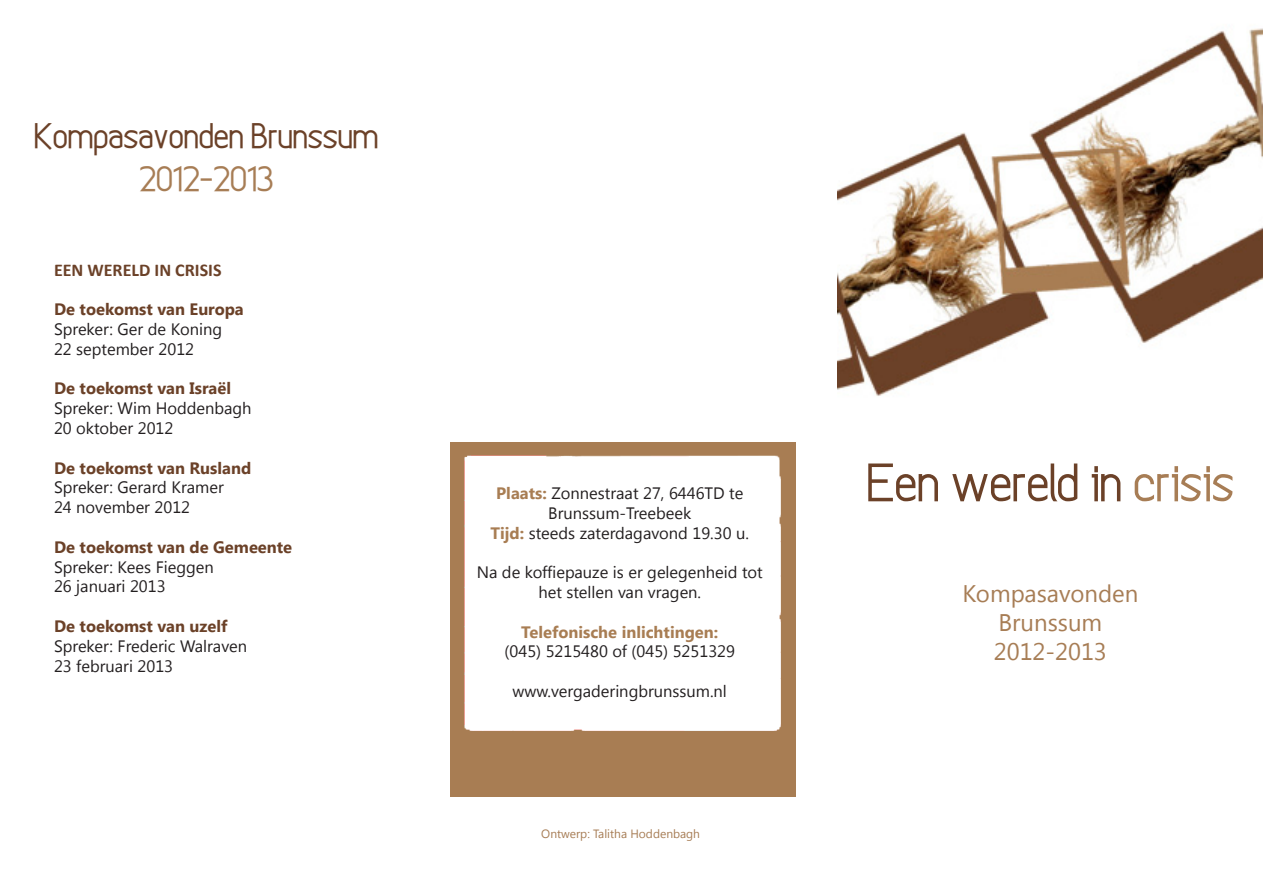
<style>
.page{position:relative;width:1263px;height:893px;background:#fff}
.page>*{position:absolute;margin:0;border:0;box-sizing:border-box;transform-origin:0 0}
.t1{font:54px "Straightforward";color:#6b4128}
.t2{font:36px/43.2px "Straightforward";color:#6b4128;text-align:center}
.t3{font:24px/28.8px "Segoe UI";color:#a77d55;text-align:center}
.t4{font:700 18px "Calibri";color:#6b4128}
.t5{font:16.5px/19.8px "Segoe UI";color:#231f20;text-align:center}
.t6{font:700 16.5px "Segoe UI";color:#6b4128}
.t7{font:12px "Segoe UI";color:#a77d55}
.s1{color:#a77d55}
.s2{font-weight:700;color:#a87d53}
</style>
<div class="page">
<img style="left:838px;top:28px;width:424px;height:368px">
<img style="left:451px;top:442px;width:344px;height:354px">
<p class="t2" style="left:34px;top:113px;width:346px">Kompasavonden Brunssum<br><span class="s1">2012-2013</span></p>
<p class="t4" style="left:54px;top:258px;width:169px">EEN WERELD IN CRISIS</p>
<p class="t6" style="left:54px;top:297px;width:191px">De toekomst van Europa</p>
<p class="t5" style="left:54px;top:318px;width:170px">Spreker: Ger de Koning</p>
<p class="t5" style="left:54px;top:338px;width:142px">22 september 2012</p>
<p class="t6" style="left:54px;top:377px;width:179px">De toekomst van Israël</p>
<p class="t5" style="left:54px;top:398px;width:199px">Spreker: Wim Hoddenbagh</p>
<p class="t5" style="left:54px;top:417px;width:121px">20 oktober 2012</p>
<p class="t6" style="left:54px;top:456px;width:199px">De toekomst van Rusland</p>
<p class="t5" style="left:54px;top:477px;width:171px">Spreker: Gerard Kramer</p>
<p class="t5" style="left:54px;top:497px;width:138px">24 november 2012</p>
<p class="t6" style="left:54px;top:535px;width:240px">De toekomst van de Gemeente</p>
<p class="t5" style="left:54px;top:556px;width:161px">Spreker: Kees Fieggen</p>
<p class="t5" style="left:54px;top:576px;width:113px">26 januari 2013</p>
<p class="t6" style="left:54px;top:614px;width:175px">De toekomst van uzelf</p>
<p class="t5" style="left:54px;top:635px;width:195px">Spreker: Frederic Walraven</p>
<p class="t5" style="left:54px;top:655px;width:121px">23 februari 2013</p>
<p class="t5" style="left:496px;top:482px;width:249px"><span class="s2">Plaats:</span> Zonnestraat 27, 6446TD te<br>Brunssum-Treebeek</p>
<p class="t5" style="left:490px;top:522px;width:260px"><span class="s2">Tijd:</span> steeds zaterdagavond 19.30 u.</p>
<p class="t5" style="left:477px;top:562px;width:288px">Na de koffiepauze is er gelegenheid tot het stellen van vragen.</p>
<p class="t5" style="left:505px;top:621px;width:232px"><span class="s2">Telefonische inlichtingen: </span>(045) 5215480 of (045) 5251329</p>
<p class="t5" style="left:513px;top:680px;width:216px">www.vergaderingbrunssum.nl</p>
<p class="t7" style="left:541px;top:825px;width:160px">Ontwerp: Talitha Hoddenbagh</p>
<p class="t1" style="left:867px;top:450px;width:369px">Een wereld in <span class="s1">crisis</span></p>
<p class="t3" style="left:962px;top:578px;width:178px">Kompasavonden<br>Brunssum<br>2012-2013</p>
</div>
